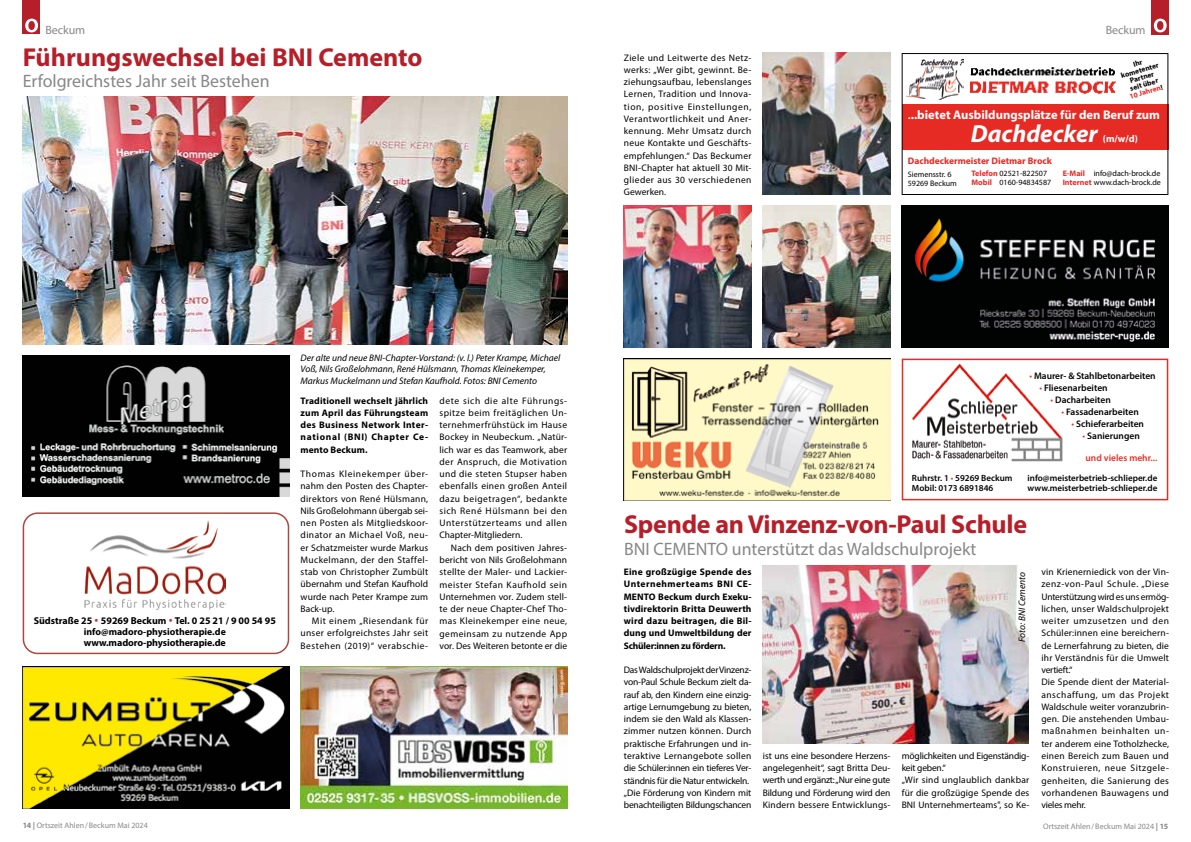
<style>
.page{position:relative;width:1191px;height:842px;background:#fff}
.page>*{position:absolute;margin:0;border:0;box-sizing:border-box;transform-origin:0 0}
.t1{font:700 26px "Myriad Pro";letter-spacing:-.01em;color:#b61f29}
.t2{font:italic 700 24.8px "Myriad Pro";color:#fff}
.t3{font:18px "Myriad Pro";color:#878787}
.t4{font:700 12.5px "Myriad Pro";color:#fff}
.t5{font:12px "Myriad Pro";letter-spacing:-.005em;color:#878787}
.t6{font:700 10px "Myriad Pro";color:#000}
.t7{font:700 10px "Myriad Pro";color:#fff}
.t8{font:700 9.8px "Myriad Pro";color:#000}
.t9{font:9.5px/12.3px "Myriad Pro";letter-spacing:.015em;color:#000;text-align:justify}
.t10{font:9.5px/12.3px "Myriad Pro";letter-spacing:-.01em;color:#000}
.t11{font:700 9.5px/12.3px "Myriad Pro";letter-spacing:.01em;color:#000;text-align:justify}
.t12{font:italic 9.5px/11.4px "Myriad Pro";color:#000}
.t13{font:600 9.5px "Myriad Pro";color:#000}
.t14{font:700 9.5px "Myriad Pro";color:#e62a24}
.t15{font:600 9.5px "Myriad Pro";color:#e62d23}
.t16{font:600 9px/10px "Myriad Pro";color:#000}
.t17{font:8px/9px "Myriad Pro";color:#000}
.t18{font:8px "Myriad Pro";color:#878787}
.t19{font:700 7.4px/7.4px "Myriad Pro";color:#000;text-align:center}
.s1{color:#e62a24}
.s2{font-weight:600}
.s3{font-weight:700;color:#e62a24}
.s4{color:#ad463f}
.s5{font-weight:900;color:#e62d23}
.s6{font-weight:700}
</style>
<div class="page">
<div style="left:23px;top:0;width:17px;height:34px;background:#b61f29"></div>
<svg style="left:25px;top:19px;width:13px;height:13px"></svg>
<img style="left:23px;top:96px;width:544px;height:249px">
<div style="left:1151px;top:0;width:17px;height:34px;background:#b61f29"></div>
<svg style="left:1153px;top:19px;width:13px;height:13px"></svg>
<img style="left:901px;top:206px;width:267px;height:141px">
<img style="left:969px;top:67px;width:147px;height:27px">
<img style="left:906px;top:60px;width:58px;height:39px">
<div style="left:901px;top:104px;width:267px;height:45px;background:#e62a24"></div>
<div style="left:901px;top:53px;width:267px;height:142px;border:1px solid #000"></div>
<img style="left:23px;top:666px;width:266px;height:142px">
<img style="left:762px;top:205px;width:128px;height:142px">
<img style="left:763px;top:53px;width:127px;height:142px">
<img style="left:623px;top:206px;width:128px;height:141px">
<img style="left:23px;top:355px;width:266px;height:142px">
<div style="left:23px;top:512px;width:266px;height:142px;border:2px solid #ad463f;border-radius:14px"></div>
<img style="left:84px;top:520px;width:141px;height:89px">
<img style="left:763px;top:566px;width:265px;height:178px">
<img style="left:300px;top:666px;width:267px;height:142px">
<img style="left:624px;top:359px;width:266px;height:141px">
<img style="left:912px;top:363px;width:151px;height:99px">
<div style="left:901px;top:359px;width:267px;height:141px;border:2px solid #e62d23"></div>
<p class="t5" style="left:45px;top:22px;width:41px">Beckum</p>
<p class="t5" style="left:1105px;top:22px;width:41px">Beckum</p>
<h1 class="t1" style="left:23px;top:40px;width:401px">Führungswechsel bei BNI Cemento</h1>
<h3 class="t3" style="left:23px;top:70px;width:248px">Erfolgreichstes Jahr seit Bestehen</h3>
<p class="t9" style="left:624px;top:51px;width:129px">Ziele und Leitwerte des Netz&shy;werks: „Wer gibt, gewinnt. Be&shy;ziehungsaufbau, lebenslanges Lernen, Tradition und Innova&shy;tion, positive Einstellungen, Verantwortlichkeit und Aner&shy;kennung. Mehr Umsatz durch neue Kontakte und Geschäfts&shy;empfehlungen.“ Das Beckumer BNI-Chapter hat aktuell 30 Mit&shy;glieder aus 30 verschiedenen Gewerken.</p>
<p class="t19" style="left:1118px;top:65px;width:40px;rotate:-17deg">Ihr kometenter<br>Partner<br>seit über<br><span class="s1">10 Jahren</span>!</p>
<h3 class="t4" style="left:908px;top:106px;width:254px"><span class="s2">.</span>..bietet Ausbildungsplätze für den Beruf zum</h3>
<h2 class="t2" style="left:970px;top:117px;width:128px">Dachdecker</h2>
<p class="t7" style="left:1102px;top:132px;width:37px">(m/w/d)</p>
<p class="t17" style="left:908px;top:169px;width:51px">Siemensstr. 6<br>59269 Beckum</p>
<p class="t17" style="left:971px;top:169px;width:81px"><span class="s3">Telefon</span> 02521-822507<br><span class="s3">Mobil</span> 0160-94834587</p>
<p class="t17" style="left:1062px;top:169px;width:100px"><span class="s3">E-Mail</span> info@dach-brock.de<br><span class="s3">Internet</span> www.dach-brock.de</p>
<p class="t14" style="left:908px;top:154px;width:146px">Dachdeckermeister Dietmar Brock</p>
<p class="t6" style="left:34px;top:614px;width:244px">Südstraße 25 <span class="s4">•</span> 59269 Beckum <span class="s4">•</span> Tel. 0 25 21 / 9 00 54 95</p>
<p class="t8" style="left:84px;top:625px;width:143px">info@madoro-physiotherapie.de</p>
<p class="t6" style="left:84px;top:636px;width:144px">www.madoro-physiotherapie.de</p>
<p class="t12" style="left:300px;top:352px;width:261px">Der alte und neue BNI-Chapter-Vorstand: (v. l.) Peter Krampe, Michael<br>Voß, Nils Großelohmann, René Hülsmann, Thomas Kleinekemper,<br>Markus Muckelmann und Stefan Kaufhold. Fotos: BNI Cemento</p>
<p class="t11" style="left:300px;top:394px;width:129px">Traditionell wechselt jährlich zum April das Führungsteam des Business Network Inter&shy;national (BNI) Chapter Ce&shy;mento Beckum.</p>
<p class="t9" style="left:300px;top:468px;width:129px">Thomas Kleinekemper über&shy;nahm den Posten des Chapter&shy;direktors von René Hülsmann, Nils Großelohmann übergab sei&shy;nen Posten als Mitgliedskoor&shy;dinator an Michael Voß, neu&shy;er Schatzmeister wurde Markus Muckelmann, der den Staffel&shy;stab von Christopher Zumbült übernahm und Stefan Kaufhold wurde nach Peter Krampe zum Back-up.</p>
<p class="t9" style="left:300px;top:615px;width:129px;text-indent:11px">Mit einem „Riesendank für unser erfolgreichstes Jahr seit Bestehen (2019)“ verabschie-</p>
<p class="t9" style="left:439px;top:394px;width:129px">dete sich die alte Führungs&shy;spitze beim freitäglichen Un&shy;ternehmerfrühstück im Hause Bockey in Neubeckum. „Natür&shy;lich war es das Teamwork, aber der Anspruch, die Motivation und die steten Stupser haben ebenfalls einen großen Anteil dazu beigetragen“, bedankte sich René Hülsmann bei den Unterstützerteams und allen Chapter-Mitgliedern.</p>
<p class="t9" style="left:439px;top:541px;width:129px;text-indent:11px">Nach dem positiven Jahres&shy;bericht von Nils Großelohmann stellte der Maler- und Lackier&shy;meister Stefan Kaufhold sein Unternehmen vor. Zudem stell&shy;te der neue Chapter-Chef Tho&shy;mas Kleinekemper eine neue, gemeinsam zu nutzende App vor. Des Weiteren betonte er die</p>
<p class="t13" style="left:1029px;top:370px;width:128px"><span class="s5">·</span> Maurer- &amp; Stahlbetonarbeiten</p>
<p class="t13" style="left:1039px;top:382px;width:70px"><span class="s5">·</span> Fliesenarbeiten</p>
<p class="t13" style="left:1050px;top:394px;width:62px"><span class="s5">·</span> Dacharbeiten</p>
<p class="t13" style="left:1061px;top:406px;width:79px"><span class="s5">·</span> Fassadenarbeiten</p>
<p class="t13" style="left:1071px;top:418px;width:74px"><span class="s5">·</span> Schieferarbeiten</p>
<p class="t13" style="left:1082px;top:430px;width:59px"><span class="s5">·</span> Sanierungen</p>
<p class="t15" style="left:1085px;top:451px;width:73px">und vieles mehr...</p>
<p class="t16" style="left:912px;top:473px;width:102px">Ruhrstr. 1 <span class="s5">·</span> 59269 Beckum<br>Mobil: 0173 6891846</p>
<p class="t16" style="left:1027px;top:473px;width:131px">info@meisterbetrieb-schlieper.de www.meisterbetrieb-schlieper.de</p>
<h1 class="t1" style="left:624px;top:508px;width:404px">Spende an Vinzenz-von-Paul Schule</h1>
<h3 class="t3" style="left:624px;top:538px;width:354px">BNI CEMENTO unterstützt das Waldschulprojekt</h3>
<p class="t11" style="left:624px;top:565px;width:129px">Eine großzügige Spende des Unternehmerteams BNI CE-MENTO Beckum durch Exeku&shy;tivdirektorin Britta Deuwerth wird dazu beitragen, die Bil&shy;dung und Umweltbildung der Schüler:innen zu fördern.</p>
<p class="t10" style="left:624px;top:664px;width:129px">Das Waldschulprojekt der Vinzenz&shy;von-Paul Schule Beckum zielt da&shy;rauf ab, den Kindern eine einzig&shy;artige Lernumgebung zu bieten, indem sie den Wald als Klassen&shy;zimmer nutzen können. Durch praktische Erfahrungen und in&shy;teraktive Lernangebote sollen die Schüler:innen ein tieferes Ver&shy;ständnis für die Natur entwickeln. „Die Förderung von Kindern mit benachteiligten Bildungschancen</p>
<p class="t12" style="left:1016px;top:642px;width:71px;rotate:-90deg">Foto: BNI Cemento</p>
<p class="t9" style="left:1041px;top:566px;width:129px;text-align:left">vin Krienerniedick von der Vin&shy;zenz-von-Paul Schule. „Diese<br>Unterstützung wird es uns ermög&shy;lichen, unser Waldschulprojekt weiter umzusetzen und den<br>Schüler:innen eine bereichern&shy;de Lernerfahrung zu bieten, die ihr Verständnis für die Umwelt vertieft.“<br>Die Spende dient der Material&shy;anschaffung, um das Projekt<br>Waldschule weiter voranzubrin&shy;gen. Die anstehenden Umbau&shy;maßnahmen beinhalten un&shy;ter anderem eine Totholzhecke, einen Bereich zum Bauen und<br>Konstruieren, neue Sitzgele&shy;genheiten, die Sanierung des vorhandenen Bauwagens und vieles mehr.</p>
<p class="t9" style="left:763px;top:749px;width:129px">ist uns eine besondere Herzens&shy;angelegenheit“, sagt Britta Deu&shy;werth und ergänzt: „Nur eine gute Bildung und Förderung wird den Kindern bessere Entwicklungs-</p>
<p class="t9" style="left:901px;top:749px;width:129px;text-align:left">möglichkeiten und Eigenständig&shy;keit geben.“<br>„Wir sind unglaublich dankbar für die großzügige Spende des<br>BNI Unternehmerteams", so Ke-</p>
<p class="t18" style="left:23px;top:821px;width:127px"><span class="s6">14 |</span> Ortszeit Ahlen/Beckum Mai 2024</p>
<p class="t18" style="left:1043px;top:821px;width:127px">Ortszeit Ahlen/Beckum Mai 2024 <span class="s6">| 15</span></p>
</div>
